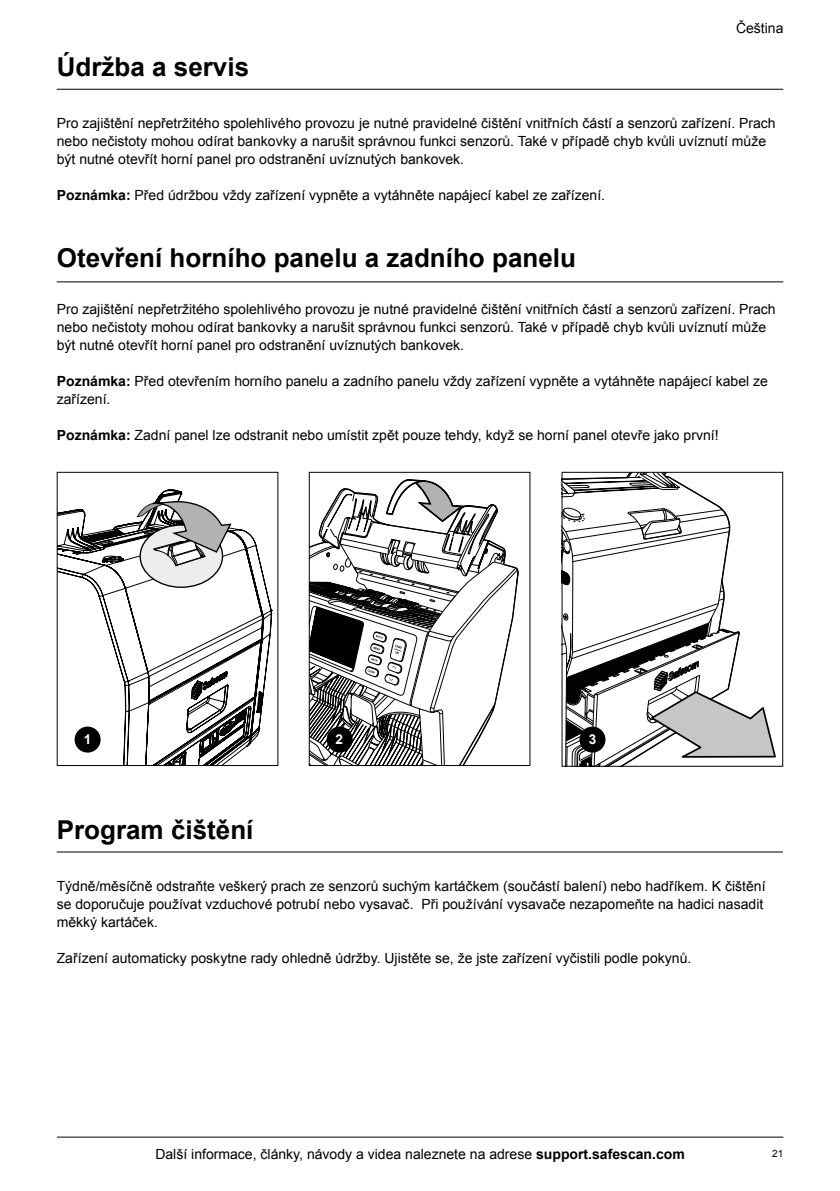
<style>
.page{position:relative;width:840px;height:1191px;background:#fff}
.page>*{position:absolute;margin:0;border:0;box-sizing:border-box;transform-origin:0 0}
.t1{font:700 26px "Arial";color:#000}
.t2{font:14px/18px "Arial";color:#000}
.t3{font:700 13.6px "Arial";color:#fff}
.t4{font:10px "Arial";color:#000}
.s1{font-weight:700}
</style>
<div class="page">
<hr style="left:57px;top:1136px;width:725px;height:1px;background:#000">
<hr style="left:57px;top:89px;width:725px;height:1px;background:#000">
<hr style="left:57px;top:281px;width:725px;height:1px;background:#000">
<svg style="left:59px;top:489px;width:213px;height:274px"></svg>
<div style="left:140px;top:525px;width:82px;height:62px;background:#ededed;border-radius:50%"></div>
<svg style="left:135px;top:498px;width:97px;height:68px"></svg>
<div style="left:57px;top:472px;width:221px;height:293px;border:1px solid #000"></div>
<div style="left:75px;top:726px;width:26px;height:26px;background:#000;border-radius:50%"></div>
<svg style="left:561px;top:472px;width:214px;height:294px"></svg>
<div style="left:579px;top:726px;width:26px;height:26px;background:#000;border-radius:50%"></div>
<hr style="left:57px;top:851px;width:725px;height:1px;background:#000">
<svg style="left:311px;top:479px;width:207px;height:284px"></svg>
<div style="left:309px;top:472px;width:221px;height:293px;border:1px solid #000"></div>
<div style="left:326px;top:726px;width:26px;height:26px;background:#000;border-radius:50%"></div>
<h1 class="t1" style="left:57px;top:49px;width:194px">Údržba a servis</h1>
<p class="t2" style="left:735px;top:20px;width:49px">Čeština</p>
<p class="t2" style="left:57px;top:114px;width:720px">Pro zajištění nepřetržitého spolehlivého provozu je nutné pravidelné čištění vnitřních částí a senzorů zařízení. Prach nebo nečistoty mohou odírat bankovky a narušit správnou funkci senzorů. Také v případě chyb kvůli uvíznutí může být nutné otevřít horní panel pro odstranění uvíznutých bankovek.</p>
<p class="t2" style="left:57px;top:186px;width:549px"><span class="s1">Poznámka:</span> Před údržbou vždy zařízení vypněte a vytáhněte napájecí kabel ze zařízení.</p>
<h1 class="t1" style="left:57px;top:241px;width:520px">Otevření horního panelu a zadního panelu</h1>
<p class="t2" style="left:57px;top:300px;width:720px">Pro zajištění nepřetržitého spolehlivého provozu je nutné pravidelné čištění vnitřních částí a senzorů zařízení. Prach nebo nečistoty mohou odírat bankovky a narušit správnou funkci senzorů. Také v případě chyb kvůli uvíznutí může být nutné otevřít horní panel pro odstranění uvíznutých bankovek.</p>
<p class="t2" style="left:57px;top:372px;width:712px"><span class="s1">Poznámka:</span> Před otevřením horního panelu a zadního panelu vždy zařízení vypněte a vytáhněte napájecí kabel ze zařízení.</p>
<p class="t2" style="left:57px;top:426px;width:663px"><span class="s1">Poznámka:</span> Zadní panel lze odstranit nebo umístit zpět pouze tehdy, když se horní panel otevře jako první!</p>
<p class="t3" style="left:335px;top:730px;width:9px">2</p>
<p class="t3" style="left:84px;top:730px;width:9px">1</p>
<p class="t3" style="left:588px;top:730px;width:9px">3</p>
<h1 class="t1" style="left:57px;top:812px;width:198px">Program čištění</h1>
<p class="t2" style="left:57px;top:877px;width:710px">Týdně/měsíčně odstraňte veškerý prach ze senzorů suchým kartáčkem (součástí balení) nebo hadříkem. K čištění se doporučuje používat vzduchové potrubí nebo vysavač. Při používání vysavače nezapomeňte na hadici nasadit měkký kartáček.</p>
<p class="t2" style="left:57px;top:949px;width:635px">Zařízení automaticky poskytne rady ohledně údržby. Ujistěte se, že jste zařízení vyčistili podle pokynů.</p>
<p class="t2" style="left:155px;top:1145px;width:530px">Další informace, články, návody a videa naleznete na adrese <span class="s1">support.safescan.com</span></p>
<p class="t4" style="left:771px;top:1147px;width:13px">21</p>
</div>
